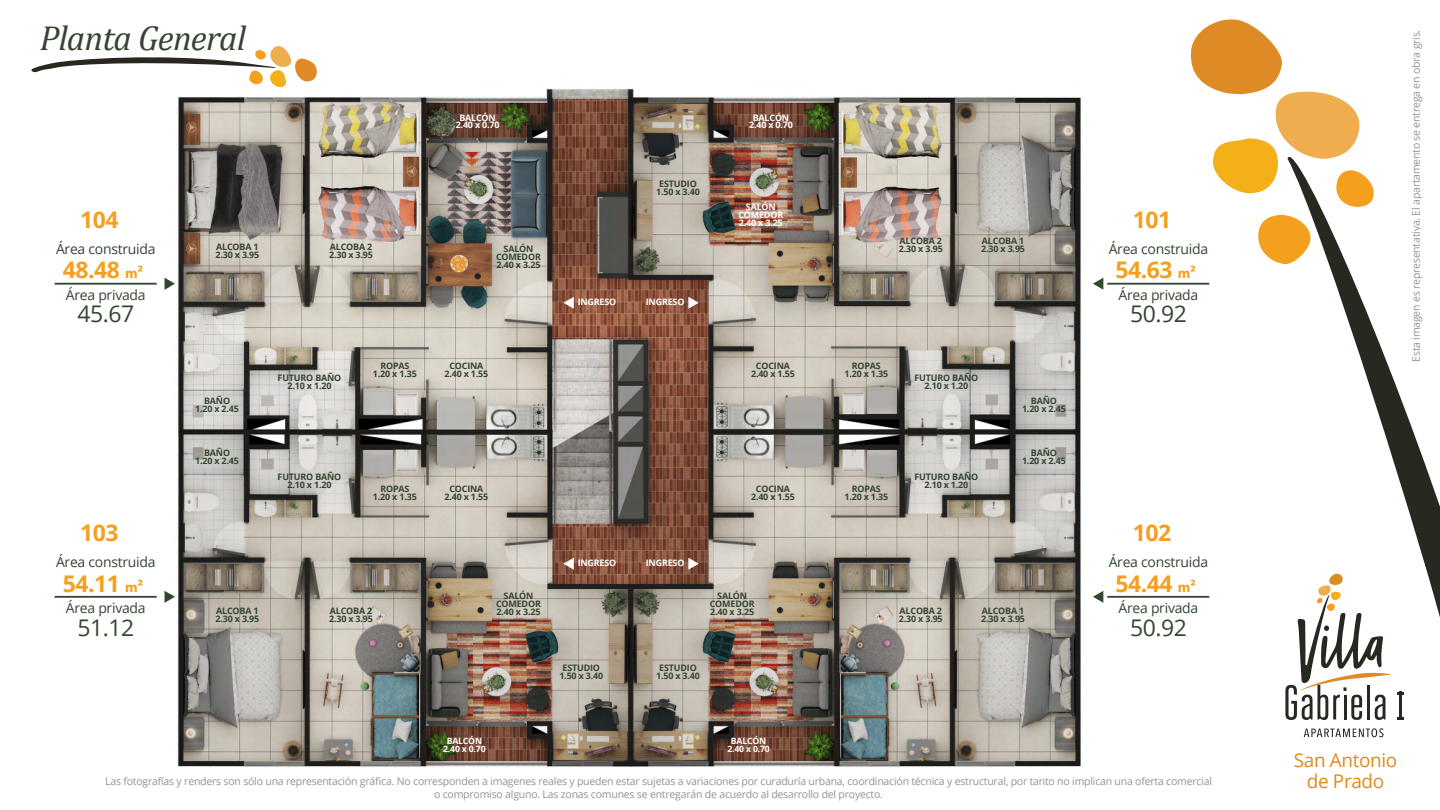
<style>
.page{position:relative;width:1440px;height:810px;background:#fff}
.page>*{position:absolute;margin:0;border:0;box-sizing:border-box;transform-origin:0 0}
.t1{font:italic 34.8px "Cambria";letter-spacing:-.02em;color:#344532}
.t2{font:700 22.95px/43.9px "Open Sans";letter-spacing:-.02em;color:#f4a01e;text-align:center}
.t3{font:18.98px/20.3px "Open Sans";letter-spacing:-.02em;color:#de8a1e;text-align:center}
.t4{font:13.95px "Open Sans";letter-spacing:-.02em;color:#344532}
.t5{font:10.5px/12.6px "Open Sans";letter-spacing:-.02em;color:#919396;text-align:center}
.t6{font:700 8.93px/7.9px "Open Sans";letter-spacing:-.02em;color:#344532;text-align:center}
.t7{font:700 8.93px/7.9px "Open Sans";letter-spacing:-.02em;color:#fff;text-align:center}
.t8{font:700 8.62px/7.7px "Open Sans";letter-spacing:-.02em;color:#fff;text-align:center}
.s1{font-family:"Myriad Pro";font-size:14.7px}
.s2{font-weight:400;color:#344532}
</style>
<div class="page">
<img style="left:177px;top:88px;width:904px;height:679px">
<svg style="left:1258px;top:215px;width:29px;height:49px"></svg>
<svg style="left:1190px;top:19px;width:170px;height:175px"></svg>
<svg style="left:1287px;top:133px;width:153px;height:484px"></svg>
<hr style="left:1107px;top:283px;width:102px;height:2px;background:#344532">
<svg style="left:1093px;top:278px;width:10px;height:12px"></svg>
<svg style="left:688px;top:297px;width:11px;height:12px"></svg>
<svg style="left:563px;top:297px;width:11px;height:12px"></svg>
<svg style="left:688px;top:558px;width:11px;height:12px"></svg>
<svg style="left:563px;top:558px;width:11px;height:12px"></svg>
<hr style="left:1107px;top:596px;width:102px;height:2px;background:#344532">
<svg style="left:1093px;top:591px;width:10px;height:12px"></svg>
<hr style="left:55px;top:283px;width:102px;height:2px;background:#344532">
<svg style="left:165px;top:278px;width:10px;height:12px"></svg>
<hr style="left:55px;top:596px;width:102px;height:2px;background:#344532">
<svg style="left:165px;top:591px;width:10px;height:12px"></svg>
<hr style="left:1399px;top:692px;width:3px;height:28px;background:#282821">
<svg style="left:1285px;top:573px;width:105px;height:147px"></svg>
<svg style="left:1304px;top:728px;width:80px;height:9px"></svg>
<svg style="left:31px;top:46px;width:287px;height:43px"></svg>
<h1 class="t1" style="left:40px;top:14px;width:208px">Planta General</h1>
<h2 class="t2" style="left:80px;top:197px;width:40px">104</h2>
<p class="t7" style="left:456px;top:113px;width:45px">BALCÓN<br>2.40 x 0.70</p>
<p class="t6" style="left:656px;top:180px;width:45px">ESTUDIO<br>1.50 x 3.40</p>
<p class="t7" style="left:749px;top:113px;width:45px">BALCÓN<br>2.40 x 0.70</p>
<p class="t7" style="left:738px;top:202px;width:46px">SALÓN<br>COMEDOR<br>2.40 x 3.25</p>
<h3 class="t4" style="left:56px;top:240px;width:101px">Área construida</h3>
<h3 class="t4" style="left:66px;top:285px;width:81px">Área privada</h3>
<h2 class="t2" style="left:63px;top:248px;width:82px">48.48 <span class="s1">m²<br></span><span class="s2">45.67</span></h2>
<h2 class="t2" style="left:80px;top:510px;width:40px">103</h2>
<h3 class="t4" style="left:56px;top:553px;width:101px">Área construida</h3>
<h3 class="t4" style="left:66px;top:598px;width:81px">Área privada</h3>
<h2 class="t2" style="left:63px;top:561px;width:82px">54.11 <span class="s1">m²<br></span><span class="s2">51.12</span></h2>
<p class="t6" style="left:899px;top:237px;width:45px;text-align:left">ALCOBA 2<br>2.30 x 3.95</p>
<p class="t6" style="left:982px;top:237px;width:44px">ALCOBA 1</p>
<p class="t6" style="left:496px;top:244px;width:46px">SALÓN<br>COMEDOR<br>2.40 x 3.25</p>
<p class="t6" style="left:329px;top:243px;width:45px;text-align:left">ALCOBA 2<br>2.30 x 3.95</p>
<p class="t6" style="left:216px;top:243px;width:44px">ALCOBA 1</p>
<p class="t6" style="left:981px;top:245px;width:45px">2.30 x 3.95</p>
<p class="t6" style="left:216px;top:251px;width:45px">2.30 x 3.95</p>
<p class="t6" style="left:195px;top:397px;width:45px">BAÑO<br>1.20 x 2.45</p>
<p class="t6" style="left:195px;top:448px;width:45px">BAÑO<br>1.20 x 2.45</p>
<p class="t6" style="left:278px;top:373px;width:65px">FUTURO BAÑO<br>2.10 x 1.20</p>
<p class="t6" style="left:373px;top:362px;width:45px">ROPAS<br>1.20 x 1.35</p>
<p class="t6" style="left:444px;top:362px;width:45px">COCINA<br>2.40 x 1.55</p>
<p class="t7" style="left:578px;top:298px;width:40px">INGRESO</p>
<p class="t7" style="left:646px;top:298px;width:40px">INGRESO</p>
<p class="t6" style="left:751px;top:362px;width:45px">COCINA<br>2.40 x 1.55</p>
<p class="t6" style="left:844px;top:362px;width:45px">ROPAS<br>1.20 x 1.35</p>
<p class="t6" style="left:915px;top:373px;width:65px">FUTURO BAÑO<br>2.10 x 1.20</p>
<p class="t6" style="left:278px;top:473px;width:65px">FUTURO BAÑO<br>2.10 x 1.20</p>
<p class="t6" style="left:444px;top:484px;width:45px">COCINA<br>2.40 x 1.55</p>
<p class="t6" style="left:373px;top:484px;width:45px">ROPAS<br>1.20 x 1.35</p>
<p class="t6" style="left:751px;top:484px;width:45px">COCINA<br>2.40 x 1.55</p>
<p class="t6" style="left:844px;top:484px;width:45px">ROPAS<br>1.20 x 1.35</p>
<p class="t7" style="left:578px;top:559px;width:40px">INGRESO</p>
<p class="t7" style="left:646px;top:559px;width:40px">INGRESO</p>
<p class="t6" style="left:915px;top:473px;width:65px">FUTURO BAÑO<br>2.10 x 1.20</p>
<p class="t6" style="left:1022px;top:397px;width:45px">BAÑO<br>1.20 x 2.45</p>
<p class="t6" style="left:1022px;top:448px;width:45px">BAÑO<br>1.20 x 2.45</p>
<p class="t6" style="left:496px;top:591px;width:46px">SALÓN<br>COMEDOR<br>2.40 x 3.25</p>
<p class="t6" style="left:710px;top:591px;width:46px">SALÓN<br>COMEDOR<br>2.40 x 3.25</p>
<p class="t6" style="left:329px;top:606px;width:45px;text-align:left">ALCOBA 2<br>2.30 x 3.95</p>
<p class="t6" style="left:216px;top:606px;width:45px;text-align:left">ALCOBA 1<br>2.30 x 3.95</p>
<p class="t6" style="left:899px;top:606px;width:45px;text-align:left">ALCOBA 2<br>2.30 x 3.95</p>
<p class="t6" style="left:981px;top:606px;width:45px;text-align:left">ALCOBA 1<br>2.30 x 3.95</p>
<p class="t8" style="left:443px;top:737px;width:44px">BALCÓN<br>2.40 x 0.70</p>
<p class="t6" style="left:559px;top:663px;width:45px">ESTUDIO<br>1.50 x 3.40</p>
<p class="t6" style="left:656px;top:663px;width:45px">ESTUDIO<br>1.50 x 3.40</p>
<p class="t8" style="left:727px;top:737px;width:44px">BALCÓN<br>2.40 x 0.70</p>
<h2 class="t2" style="left:1133px;top:197px;width:40px">101</h2>
<h3 class="t4" style="left:1109px;top:240px;width:101px">Área construida</h3>
<h2 class="t2" style="left:1115px;top:248px;width:82px">54.63 <span class="s1">m²<br></span><span class="s2">50.92</span></h2>
<h3 class="t4" style="left:1119px;top:285px;width:81px">Área privada</h3>
<h2 class="t2" style="left:1133px;top:510px;width:40px">102</h2>
<h3 class="t4" style="left:1109px;top:553px;width:101px">Área construida</h3>
<h3 class="t4" style="left:1119px;top:598px;width:81px">Área privada</h3>
<h2 class="t2" style="left:1115px;top:561px;width:82px">54.44 <span class="s1">m²<br></span><span class="s2">50.92</span></h2>
<p class="t5" style="left:105px;top:775px;width:1108px">Las fotografías y renders son sólo una representación gráfica. No corresponden a imagenes reales y pueden estar sujetas a variaciones por curaduría urbana, coordinación técnica y estructural, por tanto no implican una oferta comercial o compromiso alguno. Las zonas comunes se entregarán de acuerdo al desarrollo del proyecto.</p>
<p class="t5" style="left:1410px;top:362px;width:334px;rotate:-90deg">Esta imagen es representativa. El apartamento se entrega en obra gris.</p>
<h3 class="t3" style="left:1294px;top:750px;width:105px">San Antonio de Prado</h3>
</div>
